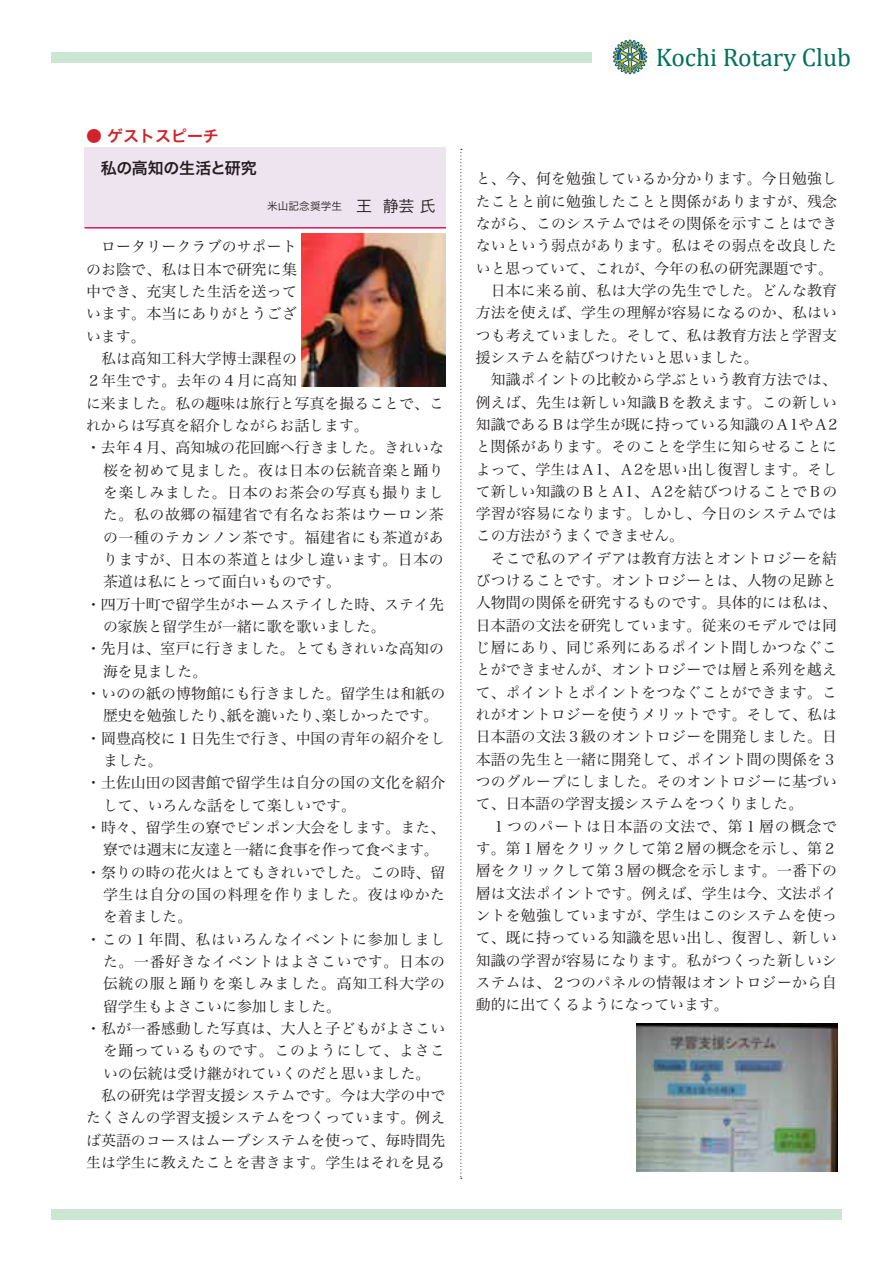
<style>
.page{position:relative;width:893px;height:1263px;background:#fff}
.page>*{position:absolute;margin:0;border:0;box-sizing:border-box;transform-origin:0 0}
.t1{font:25.5px "Cambria";color:#01715b}
.t2{font:15.9px "Hira Kaku Pro W6";letter-spacing:-.025em;color:#231f20}
.t3{font:15.9px "Hira Kaku Pro W6";color:#d1232a}
.t4{font:14.85px/22.4px "Hira Min Pro W3";letter-spacing:.01em;color:#231f20}
.t5{font:14.85px "Hira Min Pro W3";letter-spacing:.045em;color:#231f20}
.t6{font:14.85px "Hira Min Pro W3";letter-spacing:-.02em;color:#231f20}
.t7{font:14.85px "Hira Min Pro W3";letter-spacing:.05em;color:#231f20}
.t8{font:10.65px "Hira Kaku Pro W3";letter-spacing:.005em;color:#231f20}
.s1{font-size:15.9px}
</style>
<div class="page">
<div style="left:51px;top:1209px;width:791px;height:10px;background:#cbe6d3"></div>
<div style="left:51px;top:52px;width:540px;height:11px;background:#cbe6d3"></div>
<svg style="left:613px;top:39px;width:35px;height:36px"></svg>
<div style="left:85px;top:147px;width:361px;height:81px;background:#eee4f0"></div>
<hr style="left:85px;top:227px;width:361px;height:2px;background:#d31b5c">
<img style="left:637px;top:1023px;width:201px;height:148px">
<img style="left:301px;top:234px;width:145px;height:153px">
<svg style="left:460px;top:149px;width:2px;height:1030px"></svg>
<p class="t3" style="left:86px;top:121px;width:134px">● ゲストスピーチ</p>
<p class="t2" style="left:101px;top:153px;width:157px">私の高知の生活と研究</p>
<p class="t8" style="left:267px;top:196px;width:170px">米山記念奨学生 　<span class="s1">王 静芸 氏</span></p>
<p class="t4" style="left:86px;top:234px;width:212px">　ロータリークラブのサポート</p>
<p class="t4" style="left:86px;top:257px;width:212px">のお陰で、私は日本で研究に集</p>
<p class="t4" style="left:86px;top:279px;width:212px">中でき、充実した生活を送って</p>
<p class="t4" style="left:86px;top:301px;width:212px">います。本当にありがとうござ</p>
<p class="t4" style="left:86px;top:324px;width:61px">います。</p>
<p class="t4" style="left:86px;top:346px;width:212px">　私は高知工科大学博士課程の</p>
<p class="t4" style="left:86px;top:368px;width:212px">２年生です。去年の４月に高知</p>
<p class="t4" style="left:86px;top:391px;width:359px">に来ました。私の趣味は旅行と写真を撮ることで、こ</p>
<p class="t4" style="left:86px;top:413px;width:284px">れからは写真を紹介しながらお話します。</p>
<p class="t4" style="left:86px;top:435px;width:359px">・去年４月、高知城の花回廊へ行きました。きれいな</p>
<p class="t5" style="left:103px;top:457px;width:342px">桜を初めて見ました。夜は日本の伝統音楽と踊り</p>
<p class="t5" style="left:103px;top:480px;width:342px">を楽しみました。日本のお茶会の写真も撮りまし</p>
<p class="t5" style="left:103px;top:502px;width:342px">た。私の故郷の福建省で有名なお茶はウーロン茶</p>
<p class="t5" style="left:103px;top:524px;width:342px">の一種のテカンノン茶です。福建省にも茶道があ</p>
<p class="t5" style="left:103px;top:547px;width:342px">りますが、日本の茶道とは少し違います。日本の</p>
<p class="t4" style="left:103px;top:569px;width:240px">茶道は私にとって面白いものです。</p>
<p class="t4" style="left:86px;top:592px;width:359px">・四万十町で留学生がホームステイした時、ステイ先</p>
<p class="t4" style="left:103px;top:614px;width:284px">の家族と留学生が一緒に歌を歌いました。</p>
<p class="t4" style="left:86px;top:636px;width:359px">・先月は、室戸に行きました。とてもきれいな高知の</p>
<p class="t4" style="left:103px;top:658px;width:106px">海を見ました。</p>
<p class="t4" style="left:86px;top:681px;width:361px">・いのの紙の博物館にも行きました。留学生は和紙の</p>
<p class="t6" style="left:103px;top:703px;width:337px">歴史を勉強したり、紙を漉いたり、楽しかったです。</p>
<p class="t4" style="left:86px;top:725px;width:361px">・岡豊高校に１日先生で行き、中国の青年の紹介をし</p>
<p class="t4" style="left:103px;top:748px;width:61px">ました。</p>
<p class="t4" style="left:86px;top:770px;width:361px">・土佐山田の図書館で留学生は自分の国の文化を紹介</p>
<p class="t4" style="left:103px;top:792px;width:254px">して、いろんな話をして楽しいです。</p>
<p class="t4" style="left:86px;top:815px;width:361px">・時々、留学生の寮でピンポン大会をします。また、</p>
<p class="t6" style="left:103px;top:837px;width:337px">寮では週末に友達と一緒に食事を作って食べます。</p>
<p class="t4" style="left:86px;top:859px;width:361px">・祭りの時の花火はとてもきれいでした。この時、留</p>
<p class="t5" style="left:103px;top:882px;width:344px">学生は自分の国の料理を作りました。夜はゆかた</p>
<p class="t4" style="left:103px;top:904px;width:91px">を着ました。</p>
<p class="t7" style="left:86px;top:926px;width:361px">・この１年間、私はいろんなイベントに参加しまし</p>
<p class="t5" style="left:103px;top:949px;width:344px">た。一番好きなイベントはよさこいです。日本の</p>
<p class="t5" style="left:103px;top:971px;width:344px">伝統の服と踊りを楽しみました。高知工科大学の</p>
<p class="t4" style="left:103px;top:993px;width:240px">留学生もよさこいに参加しました。</p>
<p class="t4" style="left:86px;top:1016px;width:361px">・私が一番感動した写真は、大人と子どもがよさこい</p>
<p class="t5" style="left:103px;top:1038px;width:344px">を踊っているものです。このようにして、よさこ</p>
<p class="t4" style="left:103px;top:1060px;width:329px">いの伝統は受け継がれていくのだと思いました。</p>
<p class="t4" style="left:86px;top:1083px;width:361px">　私の研究は学習支援システムです。今は大学の中で</p>
<p class="t4" style="left:86px;top:1105px;width:361px">たくさんの学習支援システムをつくっています。例え</p>
<p class="t4" style="left:86px;top:1127px;width:361px">ば英語のコースはムーブシステムを使って、毎時間先</p>
<p class="t4" style="left:86px;top:1150px;width:361px">生は学生に教えたことを書きます。学生はそれを見る</p>
<h1 class="t1" style="left:656px;top:42px;width:197px">Kochi Rotary Club</h1>
<p class="t4" style="left:476px;top:166px;width:363px">と、今、何を勉強しているか分かります。今日勉強したことと前に勉強したことと関係がありますが、残念ながら、このシステムではその関係を示すことはできないという弱点があります。私はその弱点を改良したいと思っていて、これが、今年の私の研究課題です。　日本に来る前、私は大学の先生でした。どんな教育方法を使えば、学生の理解が容易になるのか、私はいつも考えていました。そして、私は教育方法と学習支援システムを結びつけたいと思いました。<br>　知識ポイントの比較から学ぶという教育方法では、例えば、先生は新しい知識Ｂを教えます。この新しい知識であるＢは学生が既に持っている知識のＡ1やＡ2と関係があります。そのことを学生に知らせることによって、学生はＡ1、Ａ2を思い出し復習します。そして新しい知識のＢとＡ1、Ａ2を結びつけることでＢの学習が容易になります。しかし、今日のシステムではこの方法がうまくできません。<br>　そこで私のアイデアは教育方法とオントロジーを結びつけることです。オントロジーとは、人物の足跡と人物間の関係を研究するものです。具体的には私は、日本語の文法を研究しています。従来のモデルでは同じ層にあり、同じ系列にあるポイント間しかつなぐことができませんが、オントロジーでは層と系列を越えて、ポイントとポイントをつなぐことができます。これがオントロジーを使うメリットです。そして、私は日本語の文法３級のオントロジーを開発しました。日本語の先生と一緒に開発して、ポイント間の関係を３つのグループにしました。そのオントロジーに基づいて、日本語の学習支援システムをつくりました。<br>　１つのパートは日本語の文法で、第１層の概念です。第１層をクリックして第２層の概念を示し、第２層をクリックして第３層の概念を示します。一番下の層は文法ポイントです。例えば、学生は今、文法ポイントを勉強していますが、学生はこのシステムを使って、既に持っている知識を思い出し、復習し、新しい知識の学習が容易になります。私がつくった新しいシステムは、２つのパネルの情報はオントロジーから自動的に出てくるようになっています。</p>
</div>
